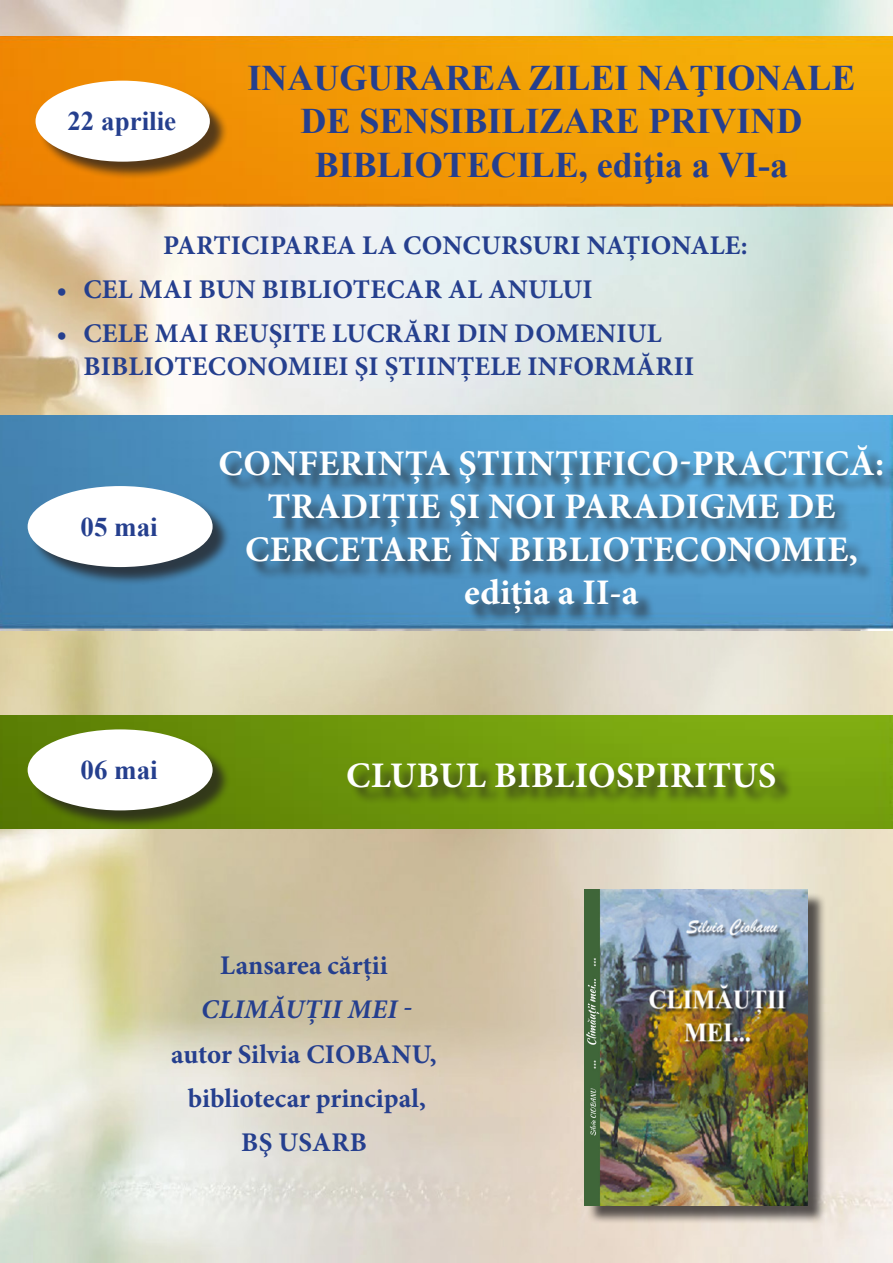
<style>
.page{position:relative;width:893px;height:1263px;background:#fff}
.page>*{position:absolute;margin:0;border:0;box-sizing:border-box;transform-origin:0 0}
.t1{font:700 36px "Minion Pro";letter-spacing:.01em;color:#fff}
.t2{font:700 36px/43.2px "Times New Roman";color:#253f8e;text-align:center}
.t3{font:700 27px/32.4px "Minion Pro";letter-spacing:.01em;color:#253f8e}
.t4{font:700 27px "Times New Roman";color:#253f8e}
.t5{font:italic 700 27px "Minion Pro";letter-spacing:.01em;color:#253f8e}
.s1{font-style:normal}
</style>
<div class="page">
<img style="left:0;top:0;width:893px;height:1263px">
<img style="left:0;top:715px;width:893px;height:113px">
<div style="left:30px;top:732px;width:201px;height:97px;background:#231f20;opacity:.75"></div>
<div style="left:28px;top:729px;width:185px;height:81px;background:#fff;border-radius:50%"></div>
<div style="left:350px;top:765px;width:444px;height:41px;background:#231f20;opacity:.75"></div>
<img style="left:0;top:415px;width:893px;height:215px">
<div style="left:222px;top:448px;width:671px;height:184px;background:#231f20;opacity:.75"></div>
<div style="left:30px;top:488px;width:201px;height:97px;background:#231f20;opacity:.75"></div>
<div style="left:28px;top:486px;width:185px;height:81px;background:#fff;border-radius:50%"></div>
<img style="left:0;top:36px;width:893px;height:170px">
<div style="left:38px;top:83px;width:190px;height:97px;background:#231f20;opacity:.75"></div>
<div style="left:36px;top:81px;width:174px;height:81px;background:#fff;border-radius:50%"></div>
<div style="left:587px;top:892px;width:240px;height:332px;background:#231f20;opacity:.75"></div>
<img style="left:585px;top:889px;width:223px;height:316px">
<p class="t4" style="left:67px;top:102px;width:110px">22 aprilie</p>
<p class="t2" style="left:247px;top:55px;width:610px">INAUGURAREA ZILEI NAŢIONALE<br>DE SENSIBILIZARE PRIVIND<br>BIBLIOTECILE, ediţia a VI-a</p>
<p class="t3" style="left:163px;top:228px;width:586px">PARTICIPAREA LA CONCURSURI NAȚIONALE:</p>
<p class="t3" style="left:56px;top:273px;width:538px">• CEL MAI BUN BIBLIOTECAR AL ANULUI</p>
<p class="t3" style="left:83px;top:317px;width:612px;text-indent:-27px">• CELE MAI REUŞITE LUCRĂRI DIN DOMENIUL<br>BIBLIOTECONOMIEI ŞI ȘTIINȚELE INFORMĂRII</p>
<p class="t4" style="left:81px;top:507px;width:79px">05 mai</p>
<p class="t1" style="left:218px;top:438px;width:667px">CONFERINŢA ŞTIINŢIFICO-PRACTICĂ:</p>
<p class="t1" style="left:267px;top:481px;width:570px">TRADIŢIE ŞI NOI PARADIGME DE</p>
<p class="t1" style="left:245px;top:524px;width:614px">CERCETARE ÎN BIBLIOTECONOMIE,</p>
<p class="t1" style="left:464px;top:568px;width:176px">ediţia a II-a</p>
<p class="t4" style="left:81px;top:750px;width:79px">06 mai</p>
<p class="t1" style="left:346px;top:750px;width:431px">CLUBUL BIBLIOSPIRITUS</p>
<p class="t3" style="left:220px;top:948px;width:169px">Lansarea cărţii</p>
<p class="t5" style="left:201px;top:990px;width:213px">CLIMĂUŢII MEI <span class="s1">-</span></p>
<p class="t3" style="left:171px;top:1037px;width:267px">autor Silvia CIOBANU,</p>
<p class="t3" style="left:188px;top:1082px;width:239px">bibliotecar principal,</p>
<p class="t3" style="left:241px;top:1126px;width:127px">BŞ USARB</p>
</div>
